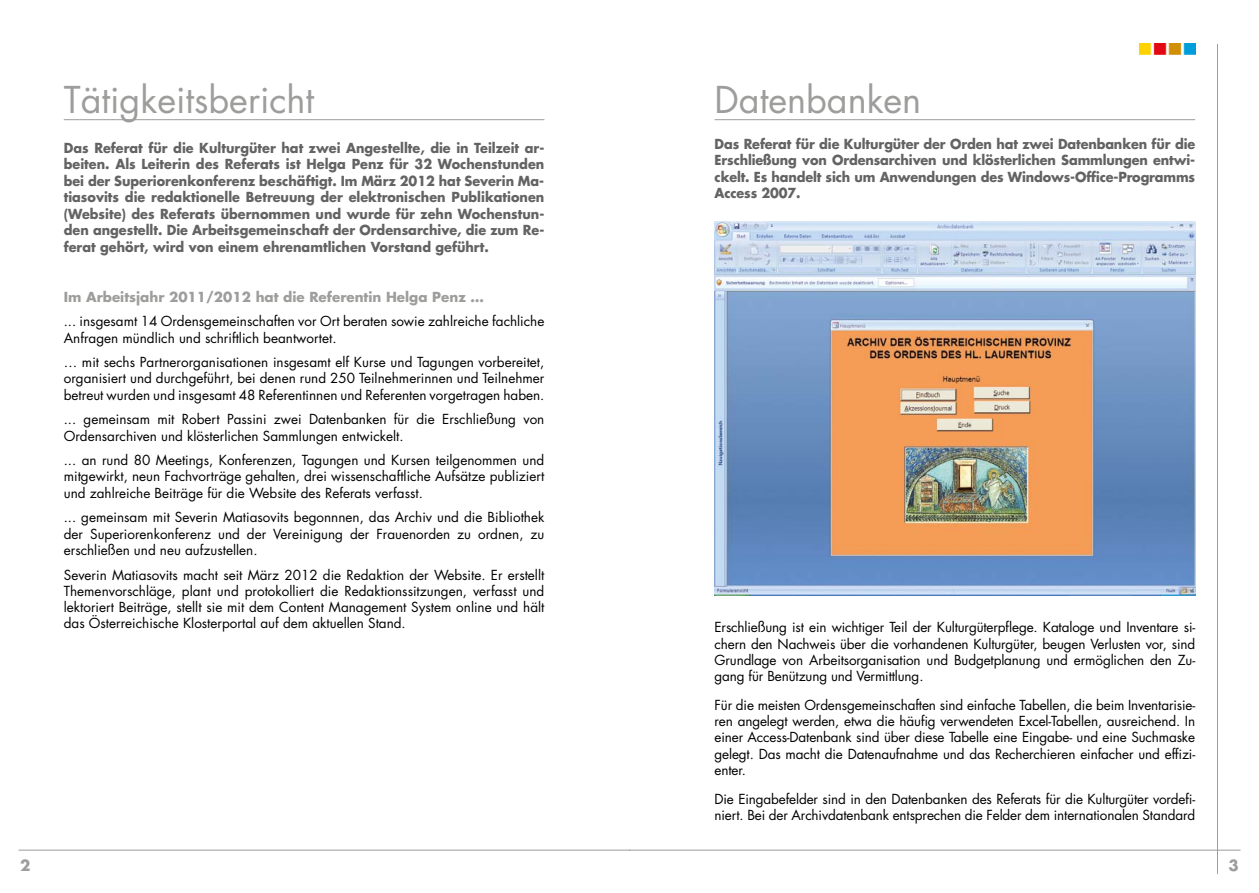
<style>
.page{position:relative;width:1259px;height:893px;background:#fff}
.page>*{position:absolute;margin:0;border:0;box-sizing:border-box;transform-origin:0 0}
.t1{font:36px "Futura";color:#9d9d9c}
.t2{font:700 15px "Futura";color:#9d9d9c}
.t3{font:13.5px/16.2px "Futura";color:#000;text-align:justify}
.t4{font:700 13.5px/16.5px "Futura";letter-spacing:-.01em;color:#646363;text-align:justify;scale:.95 1}
.t5{font:700 13.5px "Futura";color:#9d9d9c}
</style>
<div class="page">
<hr style="left:18px;top:850px;width:611px;height:1px;background:#9d9d9c">
<hr style="left:629px;top:850px;width:611px;height:1px;background:#9d9d9c">
<hr style="left:1217px;top:44px;width:1px;height:830px;background:#9d9d9c">
<img style="left:1139px;top:44px;width:56px;height:11px">
<hr style="left:64px;top:119px;width:480px;height:1px;background:#9d9d9c">
<hr style="left:714px;top:119px;width:481px;height:1px;background:#9d9d9c">
<img style="left:714px;top:221px;width:481px;height:374px">
<h1 class="t1" style="left:64px;top:77px;width:252px">Tätigkeitsbericht</h1>
<p class="t4" style="left:64px;top:139px;width:507px">Das Referat für die Kulturgüter hat zwei Angestellte, die in Teilzeit ar&shy;beiten. Als Leiterin des Referats ist Helga Penz für 32 Wochenstunden bei der Superiorenkonferenz beschäftigt. Im März 2012 hat Severin Ma&shy;tiasovits die redaktionelle Betreuung der elektronischen Publikationen (Website) des Referats übernommen und wurde für zehn Wochenstun&shy;den angestellt. Die Arbeitsgemeinschaft der Ordensarchive, die zum Re&shy;ferat gehört, wird von einem ehrenamtlichen Vorstand geführt.</p>
<p class="t5" style="left:64px;top:288px;width:422px">Im Arbeitsjahr 2011/2012 hat die Referentin Helga Penz …</p>
<p class="t3" style="left:64px;top:313px;width:482px">... insgesamt 14 Ordensgemeinschaften vor Ort beraten sowie zahlreiche fachliche<br>Anfragen mündlich und schriftlich beantwortet.</p>
<p class="t3" style="left:64px;top:354px;width:482px">… mit sechs Partnerorganisationen insgesamt elf Kurse und Tagungen vorbereitet, organisiert und durchgeführt, bei denen rund 250 Teilnehmerinnen und Teilnehmer betreut wurden und insgesamt 48 Referentinnen und Referenten vorgetragen haben.</p>
<p class="t3" style="left:64px;top:411px;width:482px">... gemeinsam mit Robert Passini zwei Datenbanken für die Erschließung von<br>Ordensarchiven und klösterlichen Sammlungen entwickelt.</p>
<p class="t3" style="left:64px;top:452px;width:482px">... an rund 80 Meetings, Konferenzen, Tagungen und Kursen teilgenommen und mitgewirkt, neun Fachvorträge gehalten, drei wissenschaftliche Aufsätze publiziert und zahlreiche Beiträge für die Website des Referats verfasst.</p>
<p class="t3" style="left:64px;top:509px;width:482px">... gemeinsam mit Severin Matiasovits begonnnen, das Archiv und die Bibliothek der Superiorenkonferenz und der Vereinigung der Frauenorden zu ordnen, zu erschließen und neu aufzustellen.</p>
<p class="t3" style="left:64px;top:567px;width:482px">Severin Matiasovits macht seit März 2012 die Redaktion der Website. Er erstellt Themenvorschläge, plant und protokolliert die Redaktionssitzungen, verfasst und lektoriert Beiträge, stellt sie mit dem Content Management System online und hält das Österreichische Klosterportal auf dem aktuellen Stand.</p>
<h1 class="t1" style="left:714px;top:77px;width:208px">Datenbanken</h1>
<p class="t4" style="left:714px;top:135px;width:507px">Das Referat für die Kulturgüter der Orden hat zwei Datenbanken für die Erschließung von Ordensarchiven und klösterlichen Sammlungen entwi&shy;ckelt. Es handelt sich um Anwendungen des Windows-Office-Programms Access 2007.</p>
<p class="t3" style="left:714px;top:619px;width:482px">Erschließung ist ein wichtiger Teil der Kulturgüterpflege. Kataloge und Inventare si&shy;chern den Nachweis über die vorhandenen Kulturgüter, beugen Verlusten vor, sind Grundlage von Arbeitsorganisation und Budgetplanung und ermöglichen den Zu&shy;gang für Benützung und Vermittlung.</p>
<p class="t3" style="left:714px;top:697px;width:482px">Für die meisten Ordensgemeinschaften sind einfache Tabellen, die beim Inventarisie&shy;ren angelegt werden, etwa die häufig verwendeten Excel-Tabellen, ausreichend. In einer Access-Datenbank sind über diese Tabelle eine Eingabe- und eine Suchmaske gelegt. Das macht die Datenaufnahme und das Recherchieren einfacher und effizi&shy;enter.</p>
<p class="t3" style="left:714px;top:791px;width:482px">Die Eingabefelder sind in den Datenbanken des Referats für die Kulturgüter vordefi&shy;niert. Bei der Archivdatenbank entsprechen die Felder dem internationalen Standard</p>
<p class="t2" style="left:20px;top:856px;width:12px">2</p>
<p class="t2" style="left:1228px;top:855px;width:12px">3</p>
</div>
